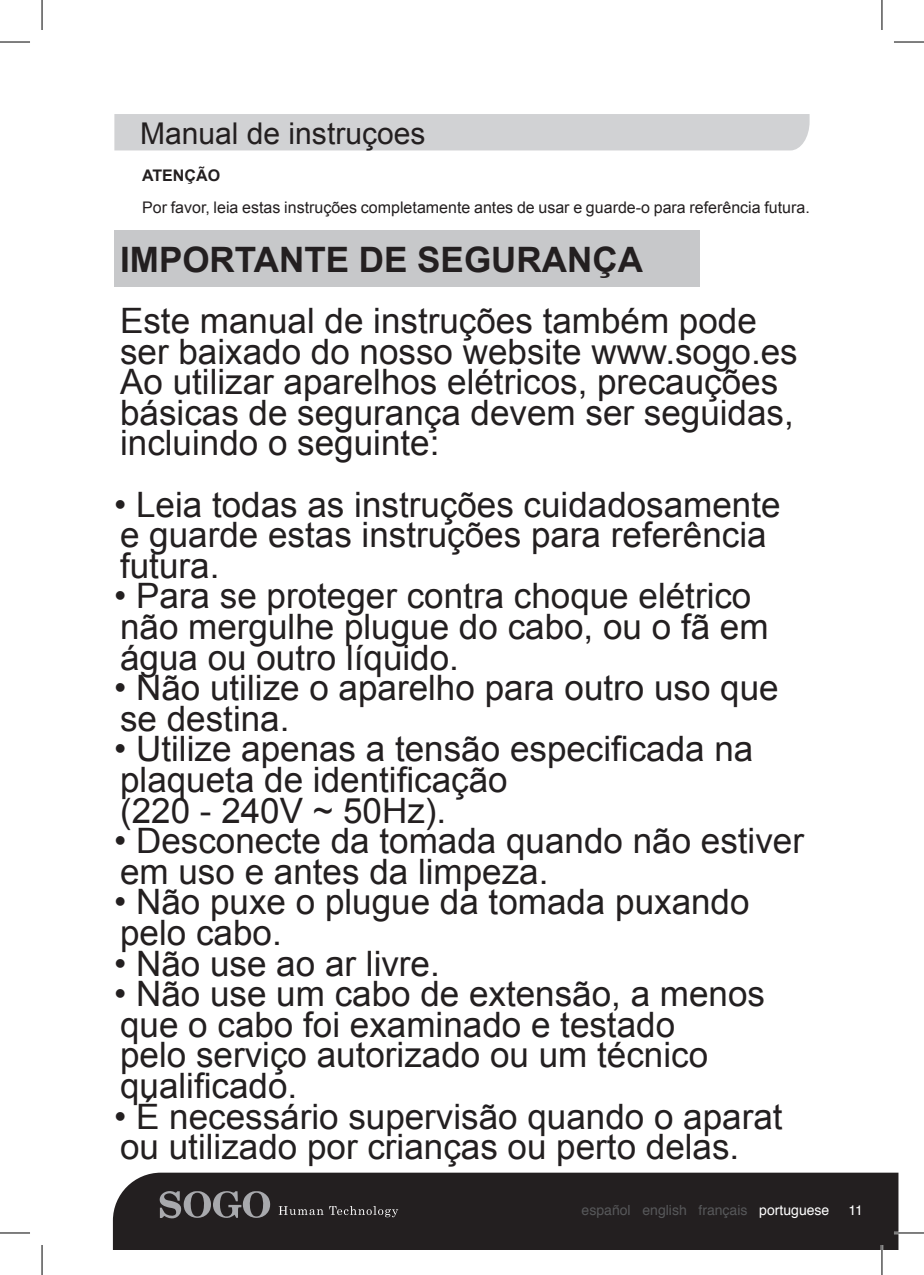
<style>
.page{position:relative;width:924px;height:1275px;background:#fff}
.page>*{position:absolute;margin:0;border:0;box-sizing:border-box;transform-origin:0 0}
.t1{font:35px/30.6px "Arial";color:#231f20}
.t2{font:700 35px "Arial";color:#231f20}
.t3{font:30px "Arial";color:#231f20}
.t4{font:16px "Arial";color:#231f20}
.t5{font:700 16px "Arial";color:#231f20}
.t6{font:14px "Helvetica";color:#57585a}
.t7{font:14px "Helvetica";color:#fff}
.s1{color:#fff}
</style>
<div class="page">
<div style="left:114px;top:230px;width:585px;height:57px;background:#c7c8ca"></div>
<div style="left:113px;top:1172px;width:785px;height:78px;background:#231f20"></div>
<svg style="left:159px;top:1189px;width:111px;height:29px;background:#565456"></svg>
<svg style="left:278px;top:1206px;width:120px;height:11px"></svg>
<div style="left:114px;top:114px;width:695px;height:36px;background:#d1d2d4"></div>
<hr style="left:893px;top:1231px;width:30px;height:3px;background:#fff">
<hr style="left:880px;top:1245px;width:2px;height:30px;background:#fff">
<hr style="left:0;top:42px;width:30px;height:1px;background:#000">
<hr style="left:893px;top:42px;width:30px;height:1px;background:#000">
<hr style="left:0;top:1232px;width:30px;height:1px;background:#000">
<hr style="left:893px;top:1232px;width:30px;height:1px;background:#000">
<hr style="left:42px;top:0;width:1px;height:30px;background:#000">
<hr style="left:42px;top:1245px;width:1px;height:30px;background:#000">
<hr style="left:881px;top:0;width:1px;height:30px;background:#000">
<hr style="left:881px;top:1245px;width:1px;height:30px;background:#000">
<p class="t3" style="left:140px;top:122px;width:287px">Manual de instruçoes</p>
<p class="t5" style="left:142px;top:169px;width:79px">ATENÇÃO</p>
<p class="t4" style="left:142px;top:201px;width:669px">Por favor, leia estas instruções completamente antes de usar e guarde-o para referência futura.</p>
<p class="t2" style="left:120px;top:246px;width:524px">IMPORTANTE DE SEGURANÇA</p>
<p class="t1" style="left:120px;top:308px;width:679px">Este manual de instruções também pode ser baixado do nosso website www.sogo.es Ao utilizar aparelhos elétricos, precauções básicas de segurança devem ser seguidas, incluindo o seguinte:</p>
<p class="t1" style="left:114px;top:489px;width:667px">• Leia todas as instruções cuidadosamente e guarde estas instruções para referência futura.</p>
<p class="t1" style="left:114px;top:581px;width:655px">• Para se proteger contra choque elétrico não mergulhe plugue do cabo, ou o fã em água ou outro líquido.</p>
<p class="t1" style="left:114px;top:673px;width:665px">• Não utilize o aparelho para outro uso que se destina.</p>
<p class="t1" style="left:114px;top:734px;width:640px">• Utilize apenas a tensão especificada na plaqueta de identificação<br>(220 - 240V ~ 50Hz).</p>
<p class="t1" style="left:114px;top:826px;width:691px">• Desconecte da tomada quando não estiver em uso e antes da limpeza.</p>
<p class="t1" style="left:114px;top:887px;width:636px">• Não puxe o plugue da tomada puxando pelo cabo.</p>
<p class="t1" style="left:114px;top:948px;width:327px">• Não use ao ar livre.</p>
<p class="t1" style="left:114px;top:979px;width:652px">• Não use um cabo de extensão, a menos que o cabo foi examinado e testado<br>pelo serviço autorizado ou um técnico qualificado.</p>
<p class="t1" style="left:114px;top:1101px;width:669px">• É necessário supervisão quando o aparat ou utilizado por crianças ou perto delas.</p>
<p class="t6" style="left:581px;top:1205px;width:249px">español english français <span class="s1">portuguese</span></p>
<p class="t7" style="left:848px;top:1202px;width:16px">11</p>
</div>
